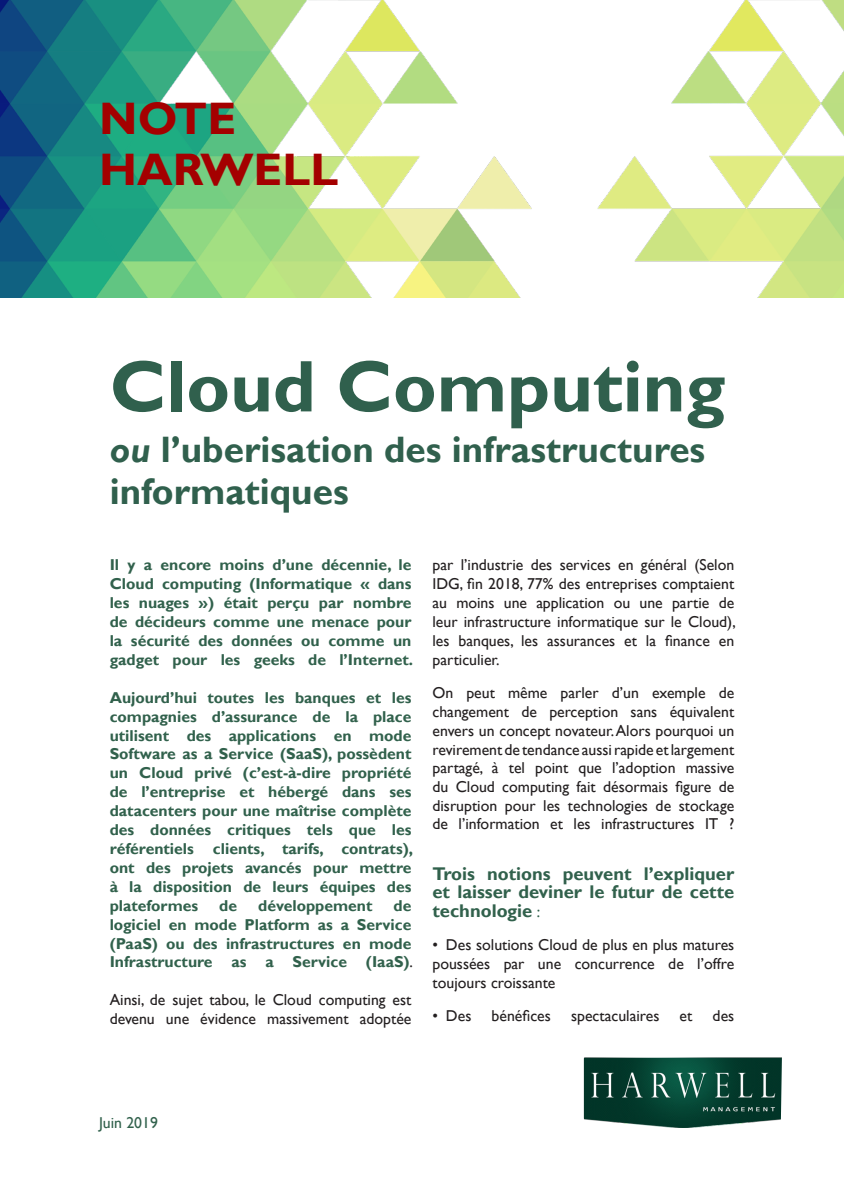
<style>
.page{position:relative;width:844px;height:1191px;background:#fff}
.page>*{position:absolute;margin:0;border:0;box-sizing:border-box;transform-origin:0 0}
.t1{font:700 73.5px "Gill Sans";color:#30604d}
.t2{font:700 45.5px "Gill Sans";color:#a40000}
.t3{font:700 36.75px/42px "Gill Sans";color:#30604d}
.t4{font:700 18.38px/18.9px "Gill Sans";color:#31614c;text-align:justify}
.t5{font:15.75px/18.9px "Gill Sans";color:#231f20;text-align:justify}
.t6{font:700 15.75px/18.9px "Gill Sans";color:#31614c;text-align:justify}
.t7{font:15.75px "Gill Sans";color:#31614c}
.s1{font-style:italic}
.s2{font-weight:400;color:#231f20}
.s3{font-weight:400;font-size:15.75px}
</style>
<div class="page">
<img style="left:583px;top:1057px;width:198px;height:71px">
<img style="left:0;top:0;width:843px;height:298px">
<p class="t2" style="left:99px;top:91px;width:138px">NOTE</p>
<p class="t2" style="left:99px;top:142px;width:240px">HARWELL</p>
<p class="t1" style="left:110px;top:342px;width:617px">Cloud Computing</p>
<p class="t3" style="left:110px;top:430px;width:597px"><span class="s1">ou</span> l’uberisation des infrastructures informatiques</p>
<p class="t6" style="left:110px;top:556px;width:305px">Il y a encore moins d’une décennie, le Cloud computing (Informatique « dans les nuages ») était perçu par nombre de décideurs comme une menace pour la sécurité des données ou comme un gadget pour les geeks de l’Internet.</p>
<p class="t6" style="left:110px;top:688px;width:305px">Aujourd’hui toutes les banques et les compagnies d’assurance de la place utilisent des applications en mode Software as a Service (SaaS), possèdent un Cloud privé (c’est-à-dire propriété de l’entreprise et hébergé dans ses datacenters pour une maîtrise complète des données critiques tels que les référentiels clients, tarifs, contrats), ont des projets avancés pour mettre à la disposition de leurs équipes des plateformes</p>
<p class="t6" style="left:110px;top:896px;width:305px;text-indent:284px">de logiciel en mode Platform as a Service (PaaS) ou des infrastructures en mode Infrastructure as a Service (IaaS)<span class="s2">.</span></p>
<p class="t5" style="left:110px;top:990px;width:303px">Ainsi, de sujet tabou, le Cloud computing est devenu une évidence massivement adoptée</p>
<p class="t6" style="left:219px;top:896px;width:19px">de</p>
<p class="t6" style="left:258px;top:896px;width:116px">développement</p>
<p class="t5" style="left:432px;top:556px;width:305px">par l’industrie des services en général (Selon IDG, fin 2018, 77% des entreprises comptaient au moins une application ou une partie de leur infrastructure informatique sur le Cloud), les banques, les assurances et la finance en particulier.</p>
<p class="t5" style="left:432px;top:683px;width:303px">On peut même parler d’un exemple de changement de perception sans équivalent envers un concept novateur. Alors pourquoi un revirement de tendance aussi rapide et largement partagé, à tel point que l’adoption massive du Cloud computing fait désormais figure de disruption pour les technologies de stockage de l’information et les infrastructures IT ?</p>
<p class="t4" style="left:432px;top:864px;width:303px">Trois notions peuvent l’expliquer et laisser deviner le futur de cette technologie <span class="s3">:</span></p>
<p class="t5" style="left:432px;top:935px;width:303px">• Des solutions Cloud de plus en plus matures poussées par une concurrence de l’offre toujours croissante</p>
<p class="t5" style="left:432px;top:1006px;width:40px">• Des</p>
<p class="t5" style="left:491px;top:1006px;width:61px">bénéfices</p>
<p class="t5" style="left:571px;top:1006px;width:90px">spectaculaires</p>
<p class="t5" style="left:679px;top:1006px;width:14px">et</p>
<p class="t5" style="left:712px;top:1006px;width:23px">des</p>
<p class="t7" style="left:99px;top:1113px;width:60px">Juin 2019</p>
</div>
